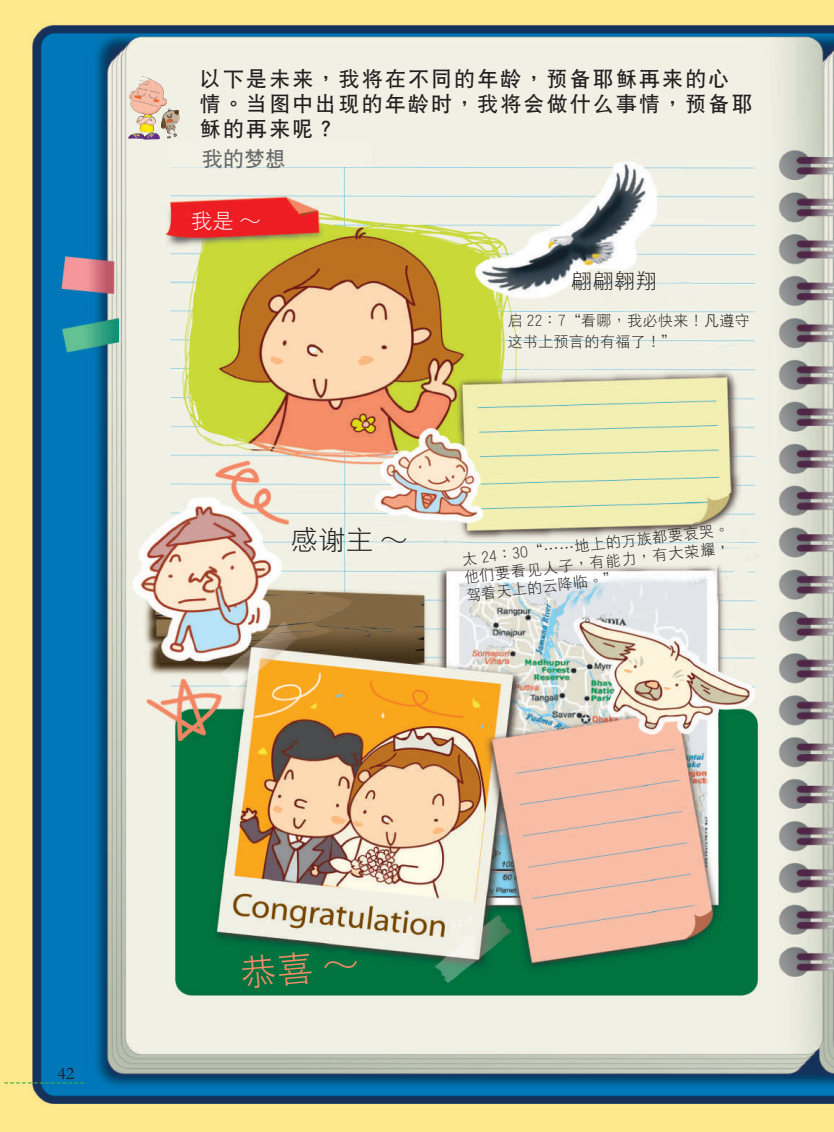
<style>
.page{position:relative;width:834px;height:1132px;background:#fff}
.page>*{position:absolute;margin:0;border:0;box-sizing:border-box;transform-origin:0 0}
.t1{font:27px "DF Hei W3 GB5";color:#231f20}
.t2{font:21px/25.2px "DF Hei W7 GB5";letter-spacing:.1em;color:#231f20}
.t3{font:21px "DF Hei W3 GB5";color:#231f20}
.t4{font:21px "DF Hei W7 GB5";color:#67696b}
.t5{font:21px "DF Hei W3 GB5";color:#fff}
.t6{font:18px "Garamond";color:#231f20}
.t7{font:15px/18.1px "DF Hei W3 GB5";letter-spacing:.025em;color:#231f20}
</style>
<div class="page">
<img style="left:0;top:0;width:833px;height:1131px">
<img style="left:128px;top:76px;width:52px;height:63px">
<svg style="left:0;top:1081px;width:84px;height:2px"></svg>
<div style="left:169px;top:139px;width:204px;height:28px;background:#f1f1e5"></div>
<div style="left:240px;top:950px;width:118px;height:39px;background:#00733f"></div>
<h2 class="t2" style="left:200px;top:66px;width:554px">以下是未來，我將在不同的年齡，預備耶穌再來的心情。當圖中出現的年齡時，我將會做什麼事情，預備耶穌的再來呢？</h2>
<h2 class="t4" style="left:202px;top:148px;width:85px">我的夢想</h2>
<h2 class="t5" style="left:191px;top:210px;width:71px">我是～</h2>
<h2 class="t3" style="left:571px;top:270px;width:87px">翩翩翱翔</h2>
<p class="t7" style="left:507px;top:310px;width:244px;line-height:21px">啟 22：7“看哪，我必快來！凡遵守這書上預言的有福了！”</p>
<h1 class="t1" style="left:291px;top:526px;width:118px">感謝主～</h1>
<p class="t7" style="left:461px;top:549px;width:270px;text-align:justify;rotate:-6deg">太 24：30“……地上的萬族都要哀哭。他們要看見人子，有能力，有大榮耀，駕著天上的雲降臨。”</p>
<p class="t6" style="left:57px;top:1060px;width:18px">42</p>
</div>
